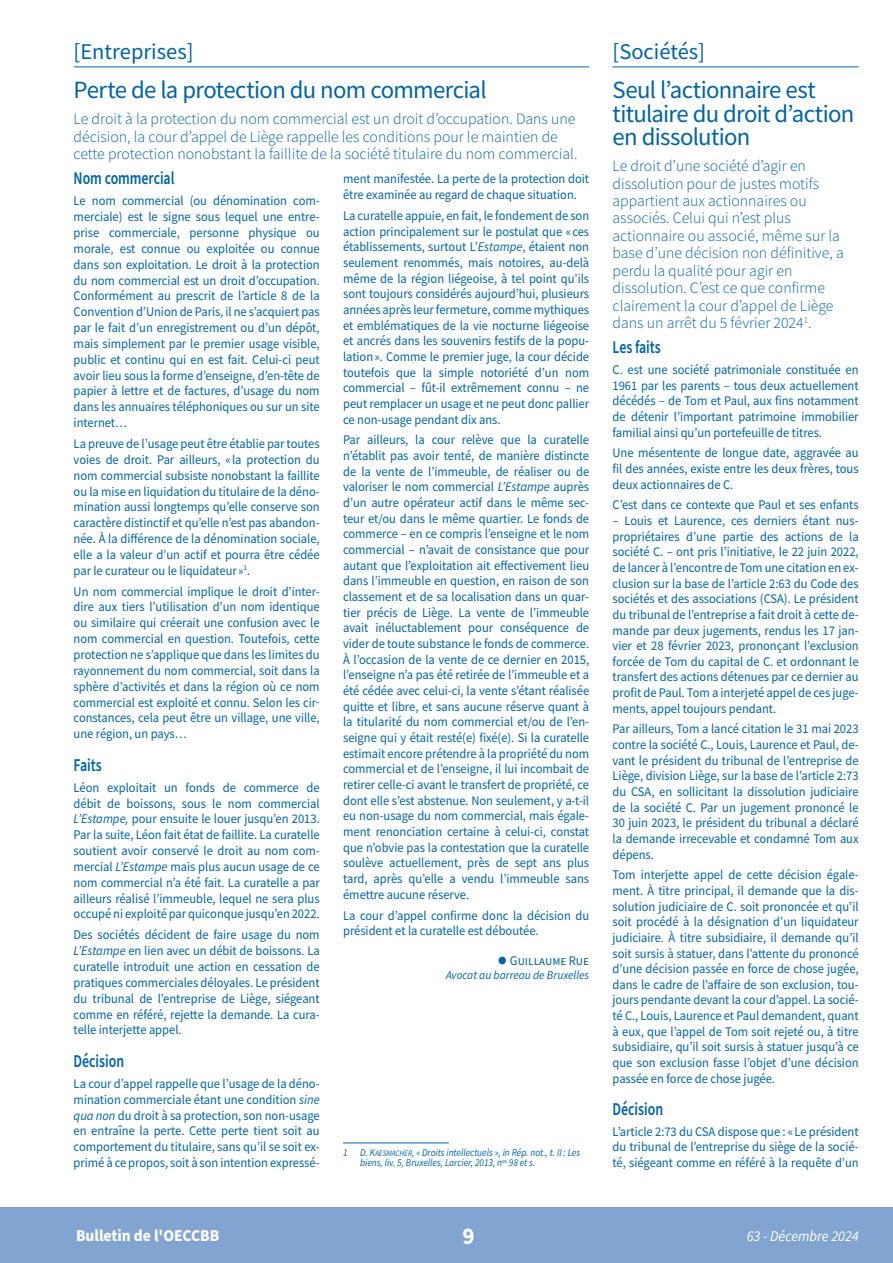
<style>
.page{position:relative;width:893px;height:1263px;background:#fff}
.page>*{position:absolute;margin:0;border:0;box-sizing:border-box;transform-origin:0 0}
.t1{font:24.75px/23.4px "Source Sans Pro";letter-spacing:-.03em;color:#0163a7}
.t2{font:700 24px "Source Sans Pro";color:#fff;scale:.95 1}
.t3{font:22.5px "Source Sans Pro";color:#0163a7}
.t4{font:600 18px "Source Sans Pro";letter-spacing:-.005em;color:#0163a7;scale:.77 1}
.t5{font:700 16.5px "Source Sans Pro";letter-spacing:-.005em;color:#fff;scale:.95 1}
.t6{font:300 15.75px/17.4px "Source Sans Pro";color:#0163a7}
.t7{font:italic 15px "Source Sans Pro";letter-spacing:-.005em;color:#fff;scale:.95 1}
.t8{font:13.2px/15.6px "Source Sans Pro";letter-spacing:-.005em;color:#0163a7;text-align:justify;scale:.95 1}
.t9{font:italic 12px "Source Sans Pro";letter-spacing:-.005em;color:#0163a7;scale:.95 1}
.t10{font:italic 10.5px/10.2px "Source Sans Pro";letter-spacing:-.005em;color:#0163a7;scale:.9 1}
.s1{font-style:italic}
.s2{font-size:32.25px}
.s3{font-family:"Source Sans Pro It SC800";font-style:normal}
.s4{font-family:"Source Sans Pro It SC800";font-style:normal;font-size:8.4px}
</style>
<div class="page">
<div style="left:0;top:1206px;width:892px;height:56px;background:#82a4d0"></div>
<hr style="left:74px;top:67px;width:515px;height:1px;background:#0163a7">
<hr style="left:343px;top:1142px;width:105px;height:1px;background:#0163a7">
<hr style="left:612px;top:67px;width:246px;height:1px;background:#0163a7">
<h3 class="t3" style="left:74px;top:38px;width:121px">[Entreprises]</h3>
<h1 class="t1" style="left:74px;top:78px;width:414px">Perte de la protection du nom commercial</h1>
<p class="t6" style="left:74px;top:110px;width:505px">Le droit à la protection du nom commercial est un droit d’occupation. Dans une décision, la cour d’appel de Liège rappelle les conditions pour le maintien de cette protection nonobstant la faillite de la société titulaire du nom commercial.</p>
<h3 class="t4" style="left:74px;top:166px;width:132px">Nom commercial</h3>
<p class="t8" style="left:74px;top:193px;width:260px">Le nom commercial (ou dénomination com&shy;merciale) est le signe sous lequel une entre&shy;prise commerciale, personne physique ou morale, est connue ou exploitée ou connue dans son exploitation. Le droit à la protection du nom commercial est un droit d’occupation.<br>Conformément au prescrit de l’article 8 de la Convention d’Union de Paris, il ne s’acquiert pas par le fait d’un enregistrement ou d’un dépôt, mais simplement par le premier usage visible, public et continu qui en est fait. Celui-ci peut avoir lieu sous la forme d’enseigne, d’en-tête de papier à lettre et de factures, d’usage du nom dans les annuaires téléphoniques ou sur un site internet…</p>
<p class="t8" style="left:74px;top:435px;width:260px">La preuve de l’usage peut être établie par toutes voies de droit. Par ailleurs, « la protection du nom commercial subsiste nonobstant la faillite ou la mise en liquidation du titulaire de la déno&shy;mination aussi longtemps qu’elle conserve son caractère distinctif et qu’elle n’est pas abandon&shy;née. À la différence de la dénomination sociale, elle a la valeur d’un actif et pourra être cédée par le curateur ou le liquidateur »<sup>1</sup>.</p>
<p class="t8" style="left:74px;top:583px;width:260px">Un nom commercial implique le droit d’inter&shy;dire aux tiers l’utilisation d’un nom identique ou similaire qui créerait une confusion avec le nom commercial en question. Toutefois, cette protection ne s’applique que dans les limites du rayonnement du nom commercial, soit dans la sphère d’activités et dans la région où ce nom commercial est exploité et connu. Selon les cir&shy;constances, cela peut être un village, une ville, une région, un pays…</p>
<h3 class="t4" style="left:74px;top:752px;width:38px">Faits</h3>
<p class="t8" style="left:74px;top:779px;width:260px">Léon exploitait un fonds de commerce de débit de boissons, sous le nom commercial <span class="s1">L’Estampe,</span> pour ensuite le louer jusqu’en 2013.<br>Par la suite, Léon fait état de faillite. La curatelle soutient avoir conservé le droit au nom com&shy;mercial <span class="s1">L’Estampe</span> mais plus aucun usage de ce nom commercial n’a été fait. La curatelle a par ailleurs réalisé l’immeuble, lequel ne sera plus occupé ni exploité par quiconque jusqu’en 2022.</p>
<p class="t8" style="left:74px;top:926px;width:260px">Des sociétés décident de faire usage du nom <span class="s1">L’Estampe</span> en lien avec un débit de boissons. La curatelle introduit une action en cessation de pratiques commerciales déloyales. Le président du tribunal de l’entreprise de Liège, siégeant comme en référé, rejette la demande. La cura&shy;telle interjette appel.</p>
<h3 class="t4" style="left:74px;top:1048px;width:67px">Décision</h3>
<p class="t8" style="left:74px;top:1075px;width:260px">La cour d’appel rappelle que l’usage de la déno&shy;mination commerciale étant une condition <span class="s1">sine qua non</span> du droit à sa protection, son non-usage en entraîne la perte. Cette perte tient soit au comportement du titulaire, sans qu’il se soit ex&shy;primé à ce propos, soit à son intention expressé-</p>
<p class="t8" style="left:343px;top:171px;width:260px">ment manifestée. La perte de la protection doit être examinée au regard de chaque situation.</p>
<p class="t8" style="left:343px;top:207px;width:260px">La curatelle appuie, en fait, le fondement de son action principalement sur le postulat que « ces établissements, surtout L’<span class="s1">Estampe</span>, étaient non seulement renommés, mais notoires, au-delà même de la région liégeoise, à tel point qu’ils sont toujours considérés aujourd’hui, plusieurs années après leur fermeture, comme mythiques et emblématiques de la vie nocturne liégeoise et ancrés dans les souvenirs festifs de la popu&shy;lation». Comme le premier juge, la cour décide toutefois que la simple notoriété d’un nom commercial – fût-il extrêmement connu – ne peut remplacer un usage et ne peut donc pallier ce non-usage pendant dix ans.</p>
<p class="t8" style="left:343px;top:432px;width:260px">Par ailleurs, la cour relève que la curatelle n’établit pas avoir tenté, de manière distincte de la vente de l’immeuble, de réaliser ou de valoriser le nom commercial <span class="s1">L’Estampe</span> auprès d’un autre opérateur actif dans le même sec&shy;teur et/ou dans le même quartier. Le fonds de commerce – en ce compris l’enseigne et le nom commercial – n’avait de consistance que pour autant que l’exploitation ait effectivement lieu dans l’immeuble en question, en raison de son classement et de sa localisation dans un quar&shy;tier précis de Liège. La vente de l’immeuble avait inéluctablement pour conséquence de vider de toute substance le fonds de commerce.<br>À l’occasion de la vente de ce dernier en 2015, l’enseigne n’a pas été retirée de l’immeuble et a été cédée avec celui-ci, la vente s’étant réalisée quitte et libre, et sans aucune réserve quant à la titularité du nom commercial et/ou de l’en&shy;seigne qui y était resté(e) fixé(e). Si la curatelle estimait encore prétendre à la propriété du nom commercial et de l’enseigne, il lui incombait de retirer celle-ci avant le transfert de propriété, ce dont elle s’est abstenue. Non seulement, y a-t-il eu non-usage du nom commercial, mais égale&shy;ment renonciation certaine à celui-ci, constat que n’obvie pas la contestation que la curatelle soulève actuellement, près de sept ans plus tard, après qu’elle a vendu l’immeuble sans émettre aucune réserve.</p>
<p class="t8" style="left:343px;top:907px;width:260px">La cour d’appel confirme donc la décision du président et la curatelle est déboutée.</p>
<p class="t8" style="left:497px;top:952px;width:98px"><span class="s2">•</span> Guillaume Rue</p>
<p class="t9" style="left:446px;top:967px;width:152px">Avocat au barreau de Bruxelles</p>
<p class="t10" style="left:360px;top:1147px;width:246px;text-indent:-17px">1 D. <span class="s3">K</span><span class="s4">AESMACHER</span>, « Droits intellectuels », in Rép. not., t. II : Les biens, liv. 5, Bruxelles, Larcier, 2013, n<sup>os</sup> 98 et s.</p>
<h3 class="t3" style="left:612px;top:38px;width:94px">[Sociétés]</h3>
<h1 class="t1" style="left:612px;top:78px;width:243px">Seul l’actionnaire est titulaire du droit d’action en dissolution</h1>
<p class="t6" style="left:612px;top:157px;width:232px">Le droit d’une société d’agir en dissolution pour de justes motifs appartient aux actionnaires ou associés. Celui qui n’est plus actionnaire ou associé, même sur la base d’une décision non définitive, a perdu la qualité pour agir en dissolution. C’est ce que confirme clairement la cour d’appel de Liège dans un arrêt du 5 février 2024<sup>1</sup>.</p>
<h3 class="t4" style="left:612px;top:335px;width:64px">Les faits</h3>
<p class="t8" style="left:612px;top:362px;width:260px">C. est une société patrimoniale constituée en 1961 par les parents – tous deux actuellement décédés – de Tom et Paul, aux fins notamment de détenir l’important patrimoine immobilier familial ainsi qu’un portefeuille de titres.</p>
<p class="t8" style="left:612px;top:445px;width:260px">Une mésentente de longue date, aggravée au fil des années, existe entre les deux frères, tous deux actionnaires de C.</p>
<p class="t8" style="left:612px;top:497px;width:260px">C’est dans ce contexte que Paul et ses enfants</p>
<p class="t8" style="left:612px;top:512px;width:260px">– Louis et Laurence, ces derniers étant nus&shy;propriétaires d’une partie des actions de la société C. – ont pris l’initiative, le 22 juin 2022, de lancer à l’encontre de Tom une citation en ex&shy;clusion sur la base de l’article 2:63 du Code des sociétés et des associations (CSA). Le président du tribunal de l’entreprise a fait droit à cette de&shy;mande par deux jugements, rendus les 17 jan&shy;vier et 28 février 2023, prononçant l’exclusion forcée de Tom du capital de C. et ordonnant le transfert des actions détenues par ce dernier au profit de Paul. Tom a interjeté appel de ces juge&shy;ments, appel toujours pendant.</p>
<p class="t8" style="left:612px;top:721px;width:260px">Par ailleurs, Tom a lancé citation le 31 mai 2023 contre la société C., Louis, Laurence et Paul, de&shy;vant le président du tribunal de l’entreprise de Liège, division Liège, sur la base de l’article 2:73 du CSA, en sollicitant la dissolution judiciaire de la société C. Par un jugement prononcé le 30 juin 2023, le président du tribunal a déclaré la demande irrecevable et condamné Tom aux dépens.</p>
<p class="t8" style="left:612px;top:866px;width:260px">Tom interjette appel de cette décision égale&shy;ment. À titre principal, il demande que la dis&shy;solution judiciaire de C. soit prononcée et qu’il soit procédé à la désignation d’un liquidateur judiciaire. À titre subsidiaire, il demande qu’il soit sursis à statuer, dans l’attente du prononcé d’une décision passée en force de chose jugée, dans le cadre de l’affaire de son exclusion, tou&shy;jours pendante devant la cour d’appel. La socié&shy;té C., Louis, Laurence et Paul demandent, quant à eux, que l’appel de Tom soit rejeté ou, à titre subsidiaire, qu’il soit sursis à statuer jusqu’à ce que son exclusion fasse l’objet d’une décision passée en force de chose jugée.</p>
<h3 class="t4" style="left:612px;top:1096px;width:67px">Décision</h3>
<p class="t8" style="left:612px;top:1123px;width:260px">L’article 2:73 du CSA dispose que : « Le président du tribunal de l’entreprise du siège de la socié&shy;té, siégeant comme en référé à la requête d’un</p>
<p class="t5" style="left:76px;top:1224px;width:152px">Bulletin de l'OECCBB</p>
<h2 class="t2" style="left:462px;top:1219px;width:14px">9</h2>
<p class="t7" style="left:746px;top:1226px;width:119px">63 - Décembre 2024</p>
</div>
